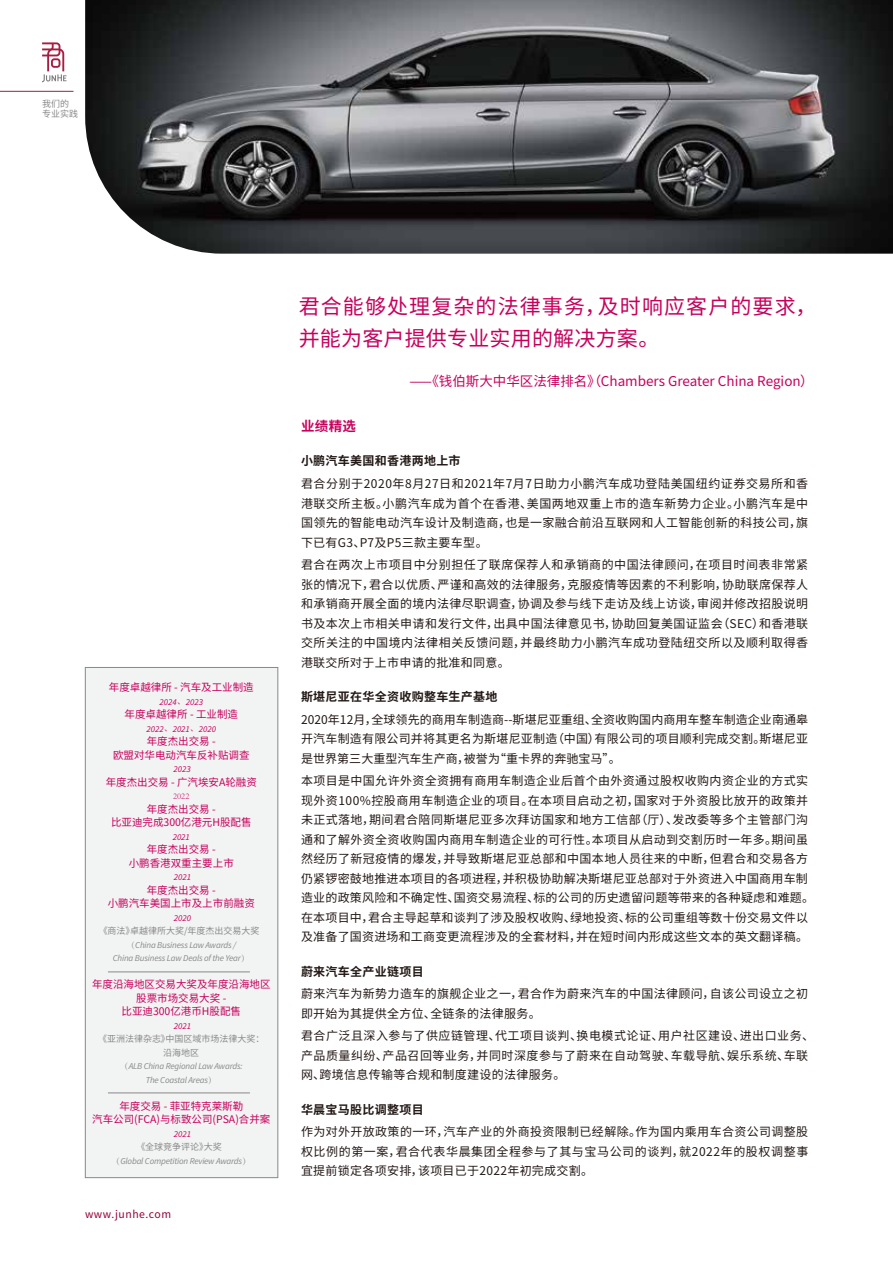
<style>
.page{position:relative;width:893px;height:1263px;background:#fff}
.page>*{position:absolute;margin:0;border:0;box-sizing:border-box;transform-origin:0 0}
.t1{font:21px/31.5px "Source Han Sans CN";letter-spacing:.055em;color:#c7005c}
.t2{font:13.5px "Source Han Sans CN";color:#c7005c}
.t3{font:700 13.5px "Source Han Sans CN";color:#c7005c}
.t4{font:12px/19.5px "Source Han Sans CN";letter-spacing:.03em;color:#221815;text-align:justify}
.t5{font:700 12px "Source Han Sans CN";letter-spacing:.025em;color:#221815}
.t6{font:10.5px/13.5px "Source Han Sans CN";color:#c7005c;text-align:center}
.t7{font:10.5px "Source Han Sans CN";letter-spacing:.05em;color:#930038}
.t8{font:italic 9px/13.5px "Source Sans Pro";letter-spacing:-.02em;color:#898989;text-align:center}
.t9{font:9px/10.8px "Source Han Sans CN";color:#898989}
.t10{font:italic 9px "Source Sans Pro";color:#c7005c}
.t11{font:300 9px "Adobe Song Std";color:#c7005c}
.s1{font-family:"Adobe Song Std";font-weight:300;font-style:normal}
</style>
<div class="page">
<img style="left:85px;top:0;width:808px;height:254px">
<svg style="left:42px;top:42px;width:25px;height:40px"></svg>
<hr style="left:0;top:91px;width:74px;height:1px;background:#a71e41">
<div style="left:85px;top:667px;width:193px;height:511px;background:#f2f3f3;border:1px solid #898989"></div>
<hr style="left:108px;top:972px;width:142px;height:1px;background:#898989">
<hr style="left:108px;top:1093px;width:142px;height:1px;background:#898989">
<p class="t9" style="left:42px;top:98px;width:37px">我们的专业实践</p>
<p class="t6" style="left:109px;top:681px;width:146px">年度卓越律所 - 汽车及工业制造</p>
<p class="t10" style="left:160px;top:696px;width:45px">2024<span class="s1">、</span>2023</p>
<p class="t6" style="left:125px;top:708px;width:115px">年度卓越律所 - 工业制造</p>
<p class="t10" style="left:146px;top:723px;width:71px">2022<span class="s1">、</span>2021<span class="s1">、</span>2020</p>
<p class="t6" style="left:113px;top:735px;width:138px">年度杰出交易 -<br>欧盟对华电动汽车反补贴调查</p>
<p class="t10" style="left:174px;top:763px;width:19px">2023</p>
<p class="t6" style="left:106px;top:775px;width:153px">年度杰出交易 - 广汽埃安A轮融资</p>
<p class="t11" style="left:173px;top:791px;width:18px">2022</p>
<p class="t6" style="left:111px;top:802px;width:142px">年度杰出交易 -<br>比亚迪完成300亿港元H股配售</p>
<p class="t10" style="left:173px;top:831px;width:19px">2021</p>
<p class="t6" style="left:129px;top:843px;width:106px">年度杰出交易 -<br>小鹏香港双重主要上市</p>
<p class="t10" style="left:174px;top:871px;width:19px">2021</p>
<p class="t6" style="left:108px;top:883px;width:148px">年度杰出交易 -<br>小鹏汽车美国上市及上市前融资</p>
<p class="t10" style="left:174px;top:912px;width:19px">2020</p>
<p class="t9" style="left:99px;top:926px;width:162px">《商法》卓越律所大奖/年度杰出交易大奖</p>
<p class="t8" style="left:113px;top:938px;width:138px"><span class="s1">（</span>China Business Law Awards /<br>China Business Law Deals of the Year<span class="s1">）</span></p>
<p class="t6" style="left:92px;top:978px;width:180px">年度沿海地区交易大奖及年度沿海地区股票市场交易大奖 -<br>比亚迪300亿港币H股配售</p>
<p class="t10" style="left:174px;top:1020px;width:19px">2021</p>
<p class="t9" style="left:98px;top:1032px;width:168px;line-height:13.5px;text-align:center">《亚洲法律杂志》中国区域市场法律大奖：沿海地区</p>
<p class="t8" style="left:120px;top:1059px;width:124px"><span class="s1">（</span>ALB China Regional Law Awards:<br>The Coastal Areas<span class="s1">）</span></p>
<p class="t6" style="left:92px;top:1099px;width:180px">年度交易 - 菲亚特克莱斯勒<br>汽车公司(FCA)与标致公司(PSA)合并案</p>
<p class="t10" style="left:174px;top:1128px;width:19px">2021</p>
<p class="t9" style="left:136px;top:1142px;width:87px">《全球竞争评论》大奖</p>
<p class="t8" style="left:112px;top:1154px;width:141px"><span class="s1">（</span>Global Competition Review Awards<span class="s1">）</span></p>
<p class="t7" style="left:85px;top:1208px;width:88px">www.junhe.com</p>
<h1 class="t1" style="left:299px;top:291px;width:519px">君合能够处理复杂的法律事务，及时响应客户的要求，并能为客户提供专业实用的解决方案。</h1>
<p class="t2" style="left:409px;top:373px;width:406px">⸺《钱伯斯大中华区法律排名》（Chambers Greater China Region）</p>
<p class="t3" style="left:301px;top:418px;width:57px">业绩精选</p>
<p class="t5" style="left:301px;top:454px;width:161px">小鹏汽车美国和香港两地上市</p>
<p class="t4" style="left:301px;top:474px;width:509px">君合分别于2020年8月27日和2021年7月7日助力小鹏汽车成功登陆美国纽约证券交易所和香港联交所主板。小鹏汽车成为首个在香港、美国两地双重上市的造车新势力企业。小鹏汽车是中国领先的智能电动汽车设计及制造商，也是一家融合前沿互联网和人工智能创新的科技公司，旗下已有G3、P7及P5三款主要车型。</p>
<p class="t4" style="left:301px;top:555px;width:509px">君合在两次上市项目中分别担任了联席保荐人和承销商的中国法律顾问，在项目时间表非常紧张的情况下，君合以优质、严谨和高效的法律服务，克服疫情等因素的不利影响，协助联席保荐人和承销商开展全面的境内法律尽职调查，协调及参与线下走访及线上访谈，审阅并修改招股说明书及本次上市相关申请和发行文件，出具中国法律意见书，协助回复美国证监会（SEC）和香港联交所关注的中国境内法律相关反馈问题，并最终助力小鹏汽车成功登陆纽交所以及顺利取得香港联交所对于上市申请的批准和同意。</p>
<p class="t5" style="left:301px;top:690px;width:198px">斯堪尼亚在华全资收购整车生产基地</p>
<p class="t4" style="left:301px;top:710px;width:509px">2020年12月，全球领先的商用车制造商--斯堪尼亚重组、全资收购国内商用车整车制造企业南通皋开汽车制造有限公司并将其更名为斯堪尼亚制造（中国）有限公司的项目顺利完成交割。斯堪尼亚是世界第三大重型汽车生产商，被誉为“重卡界的奔驰宝马”。</p>
<p class="t4" style="left:301px;top:771px;width:515px;text-align:left">本项目是中国允许外资全资拥有商用车制造企业后首个由外资通过股权收购内资企业的方式实现外资100%控股商用车制造企业的项目。在本项目启动之初，国家对于外资股比放开的政策并未正式落地，期间君合陪同斯堪尼亚多次拜访国家和地方工信部（厅）、发改委等多个主管部门沟通和了解外资全资收购国内商用车制造企业的可行性。本项目从启动到交割历时一年多。期间虽然经历了新冠疫情的爆发，并导致斯堪尼亚总部和中国本地人员往来的中断，但君合和交易各方仍紧锣密鼓地推进本项目的各项进程，并积极协助解决斯堪尼亚总部对于外资进入中国商用车制造业的政策风险和不确定性、国资交易流程、标的公司的历史遗留问题等带来的各种疑虑和难题。在本项目中，君合主导起草和谈判了涉及股权收购、绿地投资、标的公司重组等数十份交易文件以及准备了国资进场和工商变更流程涉及的全套材料，并在短时间内形成这些文本的英文翻译稿。</p>
<p class="t5" style="left:301px;top:964px;width:124px">蔚来汽车全产业链项目</p>
<p class="t4" style="left:301px;top:984px;width:509px">蔚来汽车为新势力造车的旗舰企业之一，君合作为蔚来汽车的中国法律顾问，自该公司设立之初即开始为其提供全方位、全链条的法律服务。</p>
<p class="t4" style="left:301px;top:1026px;width:515px;text-align:left">君合广泛且深入参与了供应链管理、代工项目谈判、换电模式论证、用户社区建设、进出口业务、产品质量纠纷、产品召回等业务，并同时深度参与了蔚来在自动驾驶、车载导航、娱乐系统、车联网、跨境信息传输等合规和制度建设的法律服务。</p>
<p class="t5" style="left:301px;top:1102px;width:124px">华晨宝马股比调整项目</p>
<p class="t4" style="left:301px;top:1122px;width:509px">作为对外开放政策的一环，汽车产业的外商投资限制已经解除。作为国内乘用车合资公司调整股权比例的第一案，君合代表华晨集团全程参与了其与宝马公司的谈判，就2022年的股权调整事宜提前锁定各项安排，该项目已于2022年初完成交割。</p>
</div>
